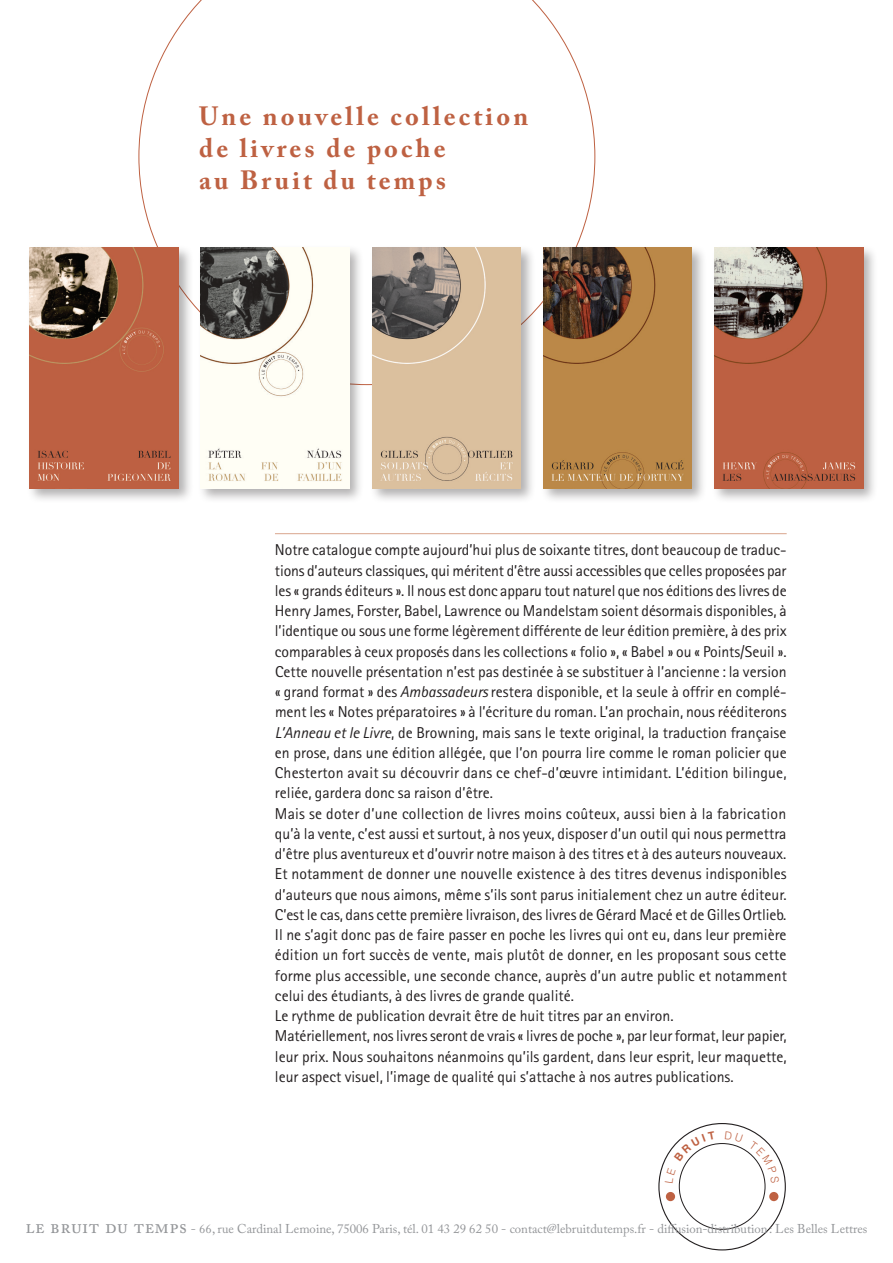
<style>
.page{position:relative;width:893px;height:1263px;background:#fff}
.page>*{position:absolute;margin:0;border:0;box-sizing:border-box;transform-origin:0 0}
.t1{font:700 26.25px/32.4px "Adobe Caslon Pro";letter-spacing:.12em;color:#be6142}
.t2{font:15.75px/20.2px "Agfa Rotis Sans Serif";color:#231f20}
.t3{font:12.75px "Adobe Caslon Pro";color:#939598}
.s1{font-style:italic}
.s2{font-size:19.5px}
</style>
<div class="page">
<svg style="left:139px;top:0;width:456px;height:385px"></svg>
<div style="left:666px;top:1192px;width:9px;height:9px;background:#be6142;border-radius:50%"></div>
<div style="left:769px;top:1192px;width:9px;height:9px;background:#be6142;border-radius:50%"></div>
<div style="left:198px;top:245px;width:167px;height:258px;background:#231f20;opacity:.35"></div>
<img style="left:201px;top:248px;width:148px;height:240px">
<div style="left:27px;top:245px;width:167px;height:258px;background:#231f20;opacity:.35"></div>
<img style="left:30px;top:248px;width:148px;height:240px">
<div style="left:540px;top:245px;width:167px;height:258px;background:#231f20;opacity:.35"></div>
<img style="left:543px;top:248px;width:149px;height:240px">
<hr style="left:275px;top:533px;width:512px;height:1px;background:#daa68d">
<div style="left:711px;top:245px;width:167px;height:258px;background:#231f20;opacity:.35"></div>
<img style="left:714px;top:248px;width:149px;height:240px">
<div style="left:369px;top:245px;width:167px;height:258px;background:#231f20;opacity:.35"></div>
<img style="left:372px;top:248px;width:149px;height:240px">
<svg style="left:674px;top:1131px;width:41px;height:30px"></svg>
<svg style="left:749px;top:1140px;width:30px;height:43px"></svg>
<h1 class="t1" style="left:199px;top:99px;width:331px">Une nouvelle collection de livres de poche<br>au Bruit du temps</h1>
<p class="t2" style="left:275px;top:540px;width:513px">Notre catalogue compte aujourd’hui plus de soixante titres, dont beaucoup de traduc&shy;tions d’auteurs classiques, qui méritent d’être aussi accessibles que celles proposées par les « grands éditeurs ». Il nous est donc apparu tout naturel que nos éditions des livres de Henry James, Forster, Babel, Lawrence ou Mandelstam soient désormais disponibles, à l’identique ou sous une forme légèrement différente de leur édition première, à des prix comparables à ceux proposés dans les collections « folio », « Babel » ou « Points/Seuil ».<br>Cette nouvelle présentation n’est pas destinée à se substituer à l’ancienne : la version « grand format » des <span class="s1">Ambassadeurs</span> restera disponible, et la seule à offrir en complé&shy;ment les « Notes préparatoires » à l’écriture du roman. L’an prochain, nous rééditerons <span class="s1">L’Anneau et le Livre</span>, de Browning, mais sans le texte original, la traduction française en prose, dans une édition allégée, que l’on pourra lire comme le roman policier que Chesterton avait su découvrir dans ce chef-d’œuvre intimidant. L’édition bilingue, reliée, gardera donc sa raison d’être.<br>Mais se doter d’une collection de livres moins coûteux, aussi bien à la fabrication qu’à la vente, c’est aussi et surtout, à nos yeux, disposer d’un outil qui nous permettra d’être plus aventureux et d’ouvrir notre maison à des titres et à des auteurs nouveaux.<br>Et notamment de donner une nouvelle existence à des titres devenus indisponibles d’auteurs que nous aimons, même s’ils sont parus initialement chez un autre éditeur.<br>C’est le cas, dans cette première livraison, des livres de Gérard Macé et de Gilles Ortlieb.<br>Il ne s’agit donc pas de faire passer en poche les livres qui ont eu, dans leur première édition un fort succès de vente, mais plutôt de donner, en les proposant sous cette forme plus accessible, une seconde chance, auprès d’un autre public et notamment celui des étudiants, à des livres de grande qualité.<br>Le rythme de publication devrait être de huit titres par an environ.<br>Matériellement, nos livres seront de vrais « livres de poche », par leur format, leur papier, leur prix. Nous souhaitons néanmoins qu’ils gardent, dans leur esprit, leur maquette, leur aspect visuel, l’image de qualité qui s’attache à nos autres publications.</p>
<p class="t3" style="left:26px;top:1221px;width:843px"><span class="s2">le bruit du temps</span> - 66, rue Cardinal Lemoine, 75006 Paris, tél. 01 43 29 62 50 - contact@lebruitdutemps.fr - diffusion-distribution: Les Belles Lettres</p>
</div>
